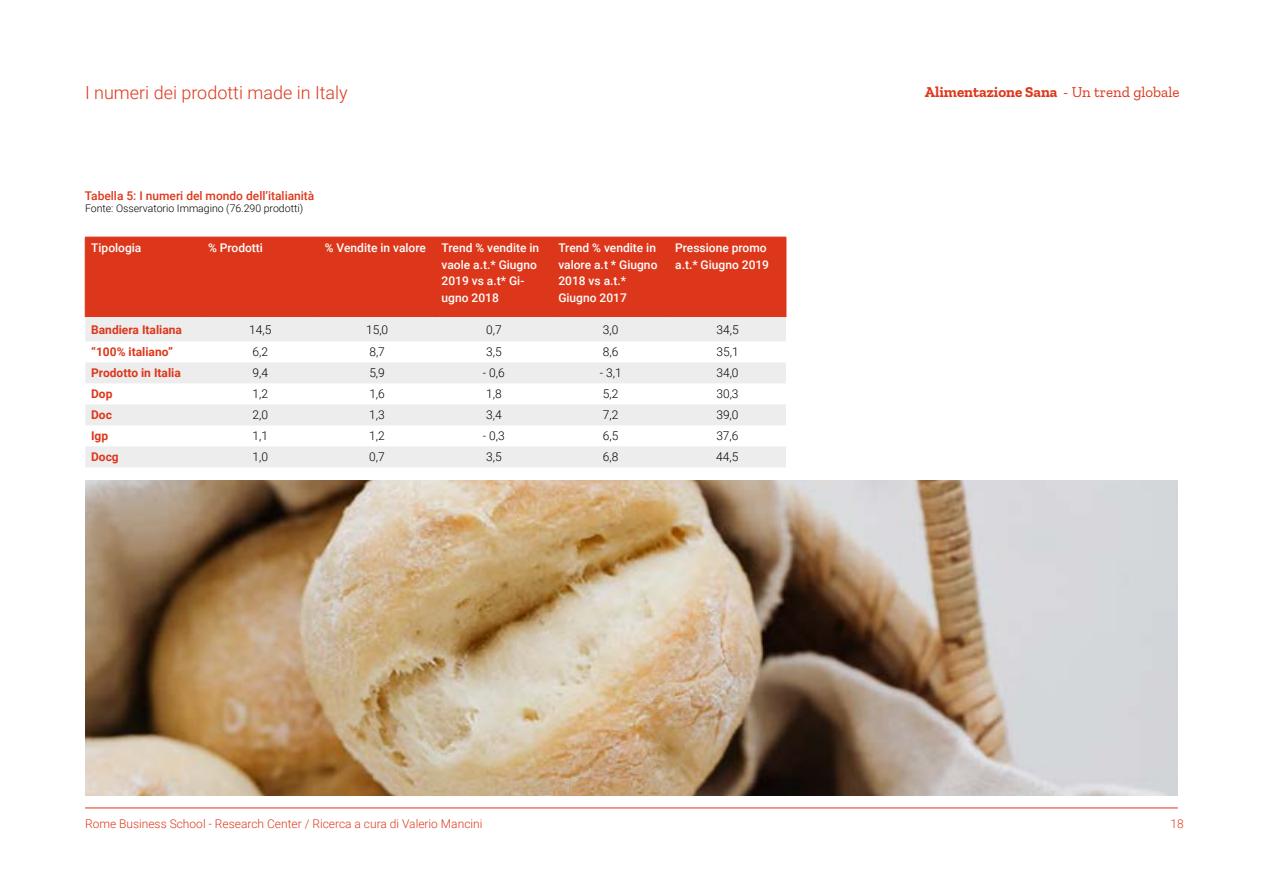
<style>
.page{position:relative;width:1263px;height:893px;background:#fff}
.page>*{position:absolute;margin:0;border:0;box-sizing:border-box;transform-origin:0 0}
.t1{font:300 18px "Roboto";color:#dd371b}
.t2{font:700 15px "Zilla Slab";color:#dd371b}
.t3{font:500 12px/16.5px "Roboto";color:#fff}
.t4{font:300 12px "Roboto";color:#000}
.t5{font:300 12px "Roboto";color:#dd371b}
.t6{font:700 12px "Roboto";color:#dd371b}
.t7{font:500 12px "Roboto";color:#dd371b}
.t8{font:300 10.5px "Roboto";color:#000}
.s1{font-weight:400}
</style>
<div class="page">
<hr style="left:85px;top:808px;width:1093px;height:1px;background:#dd371b">
<div style="left:86px;top:238px;width:700px;height:79px;background:#dd371b"></div>
<svg style="left:85px;top:317px;width:701px;height:150px;fill:#ededed"></svg>
<hr style="left:85px;top:237px;width:117px;height:1px;background:#dd371b">
<hr style="left:85px;top:237px;width:1px;height:80px;background:#dd371b">
<hr style="left:202px;top:237px;width:117px;height:1px;background:#dd371b">
<hr style="left:202px;top:237px;width:1px;height:80px;background:#dd371b">
<hr style="left:319px;top:237px;width:117px;height:1px;background:#dd371b">
<hr style="left:319px;top:237px;width:1px;height:80px;background:#dd371b">
<hr style="left:436px;top:237px;width:116px;height:1px;background:#dd371b">
<hr style="left:435px;top:237px;width:1px;height:80px;background:#dd371b">
<hr style="left:552px;top:237px;width:117px;height:1px;background:#dd371b">
<hr style="left:552px;top:237px;width:1px;height:80px;background:#dd371b">
<hr style="left:669px;top:237px;width:117px;height:1px;background:#dd371b">
<hr style="left:669px;top:237px;width:1px;height:80px;background:#dd371b">
<hr style="left:786px;top:237px;width:1px;height:80px;background:#dd371b">
<img style="left:85px;top:480px;width:1093px;height:316px">
<h1 class="t1" style="left:85px;top:80px;width:264px">I numeri dei prodotti made in Italy</h1>
<p class="t7" style="left:85px;top:187px;width:231px">Tabella 5: I numeri del mondo dell’italianità</p>
<p class="t8" style="left:85px;top:201px;width:220px">Fonte: Osservatorio Immagino (76.290 prodotti)</p>
<p class="t3" style="left:91px;top:239px;width:52px">Tipologia</p>
<p class="t3" style="left:208px;top:239px;width:56px">% Prodotti</p>
<p class="t3" style="left:325px;top:239px;width:103px">% Vendite in valore</p>
<p class="t3" style="left:442px;top:239px;width:99px">Trend % vendite in vaole a.t.* Giugno<br>2019 vs a.t* Gi&shy;ugno 2018</p>
<p class="t3" style="left:558px;top:239px;width:101px">Trend % vendite in valore a.t * Giugno<br>2018 vs a.t.*<br>Giugno 2017</p>
<p class="t3" style="left:675px;top:239px;width:95px">Pressione promo a.t.* Giugno 2019</p>
<p class="t6" style="left:91px;top:321px;width:92px">Bandiera Italiana</p>
<p class="t4" style="left:249px;top:321px;width:24px">14,5</p>
<p class="t4" style="left:366px;top:321px;width:24px">15,0</p>
<p class="t4" style="left:486px;top:321px;width:17px">0,7</p>
<p class="t4" style="left:603px;top:321px;width:17px">3,0</p>
<p class="t4" style="left:716px;top:321px;width:24px">34,5</p>
<p class="t6" style="left:91px;top:344px;width:83px">“100% italiano”</p>
<p class="t4" style="left:253px;top:344px;width:17px">6,2</p>
<p class="t4" style="left:369px;top:344px;width:17px">8,7</p>
<p class="t4" style="left:486px;top:344px;width:17px">3,5</p>
<p class="t4" style="left:603px;top:344px;width:17px">8,6</p>
<p class="t4" style="left:716px;top:344px;width:24px">35,1</p>
<p class="t6" style="left:91px;top:365px;width:91px">Prodotto in Italia</p>
<p class="t4" style="left:253px;top:365px;width:17px">9,4</p>
<p class="t4" style="left:369px;top:365px;width:17px">5,9</p>
<p class="t4" style="left:483px;top:365px;width:23px">- 0,6</p>
<p class="t4" style="left:600px;top:365px;width:23px">- 3,1</p>
<p class="t4" style="left:716px;top:365px;width:24px">34,0</p>
<p class="t6" style="left:91px;top:386px;width:23px">Dop</p>
<p class="t4" style="left:253px;top:386px;width:17px">1,2</p>
<p class="t4" style="left:369px;top:386px;width:17px">1,6</p>
<p class="t4" style="left:486px;top:386px;width:17px">1,8</p>
<p class="t4" style="left:603px;top:386px;width:17px">5,2</p>
<p class="t4" style="left:716px;top:386px;width:24px">30,3</p>
<p class="t6" style="left:91px;top:407px;width:22px">Doc</p>
<p class="t4" style="left:252px;top:407px;width:17px">2,0</p>
<p class="t4" style="left:369px;top:407px;width:17px">1,3</p>
<p class="t4" style="left:486px;top:407px;width:17px">3,4</p>
<p class="t4" style="left:603px;top:407px;width:17px">7,2</p>
<p class="t4" style="left:716px;top:407px;width:24px">39,0</p>
<p class="t6" style="left:91px;top:428px;width:19px">Igp</p>
<p class="t4" style="left:252px;top:428px;width:17px">1,1</p>
<p class="t4" style="left:369px;top:428px;width:17px">1,2</p>
<p class="t4" style="left:483px;top:428px;width:23px">- 0,3</p>
<p class="t4" style="left:603px;top:428px;width:17px">6,5</p>
<p class="t4" style="left:716px;top:428px;width:24px">37,6</p>
<p class="t6" style="left:91px;top:449px;width:29px">Docg</p>
<p class="t4" style="left:252px;top:449px;width:17px">1,0</p>
<p class="t4" style="left:369px;top:449px;width:17px">0,7</p>
<p class="t4" style="left:486px;top:449px;width:17px">3,5</p>
<p class="t4" style="left:603px;top:449px;width:17px">6,8</p>
<p class="t4" style="left:716px;top:449px;width:24px">44,5</p>
<p class="t2" style="left:925px;top:83px;width:256px">Alimentazione Sana <span class="s1">- Un trend globale</span></p>
<p class="t5" style="left:85px;top:815px;width:399px">Rome Business School - Research Center / Ricerca a cura di Valerio Mancini</p>
<p class="t5" style="left:1170px;top:815px;width:15px">18</p>
</div>
